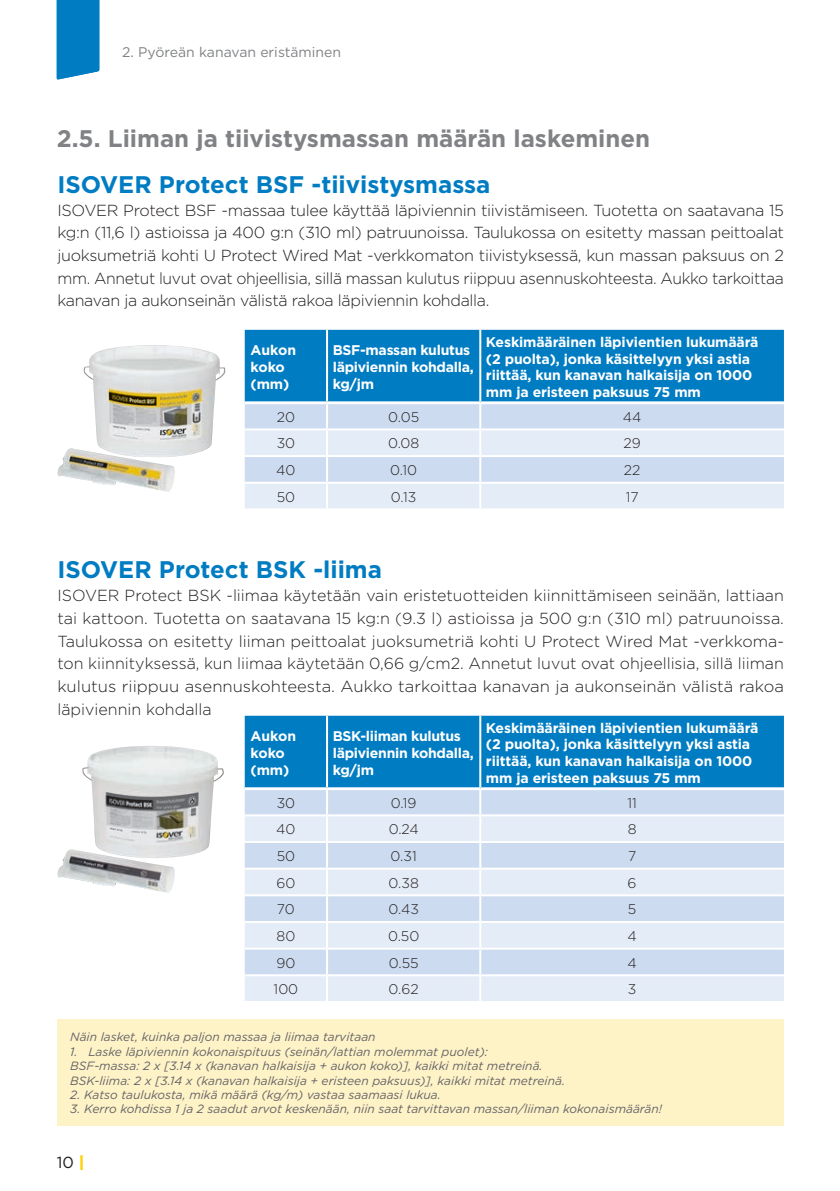
<style>
.page{position:relative;width:840px;height:1191px;background:#fff}
.page>*{position:absolute;margin:0;border:0;box-sizing:border-box;transform-origin:0 0}
.t1{font:700 24px "Gotham";color:#007cc2}
.t2{font:700 24px "Gotham";color:#808285}
.t3{font:300 16px/22.6px "Gotham";letter-spacing:-.02em;color:#231f20;text-align:justify}
.t4{font:16px "Gotham";color:#231f20}
.t5{font:700 14px/16.8px "Gotham";letter-spacing:-.01em;color:#fff}
.t6{font:300 14px "Gotham";color:#231f20}
.t7{font:14px "Gotham";color:#808285}
.t8{font:italic 12px/14.4px "Gotham";color:#636366}
.s1{font-weight:900;color:#fed105}
</style>
<div class="page">
<div style="left:57px;top:0;width:42px;height:80px;background:#007cc2"></div>
<div style="left:57px;top:1019px;width:726px;height:106px;background:#fef2c7"></div>
<div style="left:244px;top:330px;width:539px;height:71px;background:#007cc2"></div>
<div style="left:244px;top:404px;width:539px;height:24px;background:#ccdbef"></div>
<svg style="left:244px;top:430px;width:539px;height:78px;background:#dce6f4"></svg>
<hr style="left:244px;top:455px;width:83px;height:2px;background:#fff">
<hr style="left:327px;top:455px;width:153px;height:2px;background:#fff">
<hr style="left:480px;top:455px;width:303px;height:2px;background:#fff">
<hr style="left:244px;top:482px;width:83px;height:2px;background:#fff">
<hr style="left:327px;top:482px;width:153px;height:2px;background:#fff">
<hr style="left:480px;top:482px;width:303px;height:2px;background:#fff">
<hr style="left:326px;top:330px;width:2px;height:71px;background:#fff">
<hr style="left:326px;top:404px;width:2px;height:24px;background:#fff">
<hr style="left:326px;top:430px;width:2px;height:25px;background:#fff">
<hr style="left:326px;top:457px;width:2px;height:25px;background:#fff">
<hr style="left:326px;top:484px;width:2px;height:24px;background:#fff">
<hr style="left:479px;top:330px;width:2px;height:71px;background:#fff">
<hr style="left:479px;top:404px;width:2px;height:24px;background:#fff">
<hr style="left:479px;top:430px;width:2px;height:25px;background:#fff">
<hr style="left:479px;top:457px;width:2px;height:25px;background:#fff">
<hr style="left:479px;top:484px;width:2px;height:24px;background:#fff">
<div style="left:244px;top:715px;width:539px;height:72px;background:#007cc2"></div>
<div style="left:244px;top:790px;width:539px;height:24px;background:#ccdbef"></div>
<svg style="left:244px;top:816px;width:539px;height:185px;background:#dae5f3"></svg>
<hr style="left:244px;top:841px;width:83px;height:2px;background:#fff">
<hr style="left:327px;top:841px;width:153px;height:2px;background:#fff">
<hr style="left:480px;top:841px;width:303px;height:2px;background:#fff">
<hr style="left:244px;top:867px;width:83px;height:2px;background:#fff">
<hr style="left:327px;top:867px;width:153px;height:2px;background:#fff">
<hr style="left:480px;top:867px;width:303px;height:2px;background:#fff">
<hr style="left:244px;top:894px;width:83px;height:2px;background:#fff">
<hr style="left:327px;top:894px;width:153px;height:2px;background:#fff">
<hr style="left:480px;top:894px;width:303px;height:2px;background:#fff">
<hr style="left:244px;top:921px;width:83px;height:2px;background:#fff">
<hr style="left:327px;top:921px;width:153px;height:2px;background:#fff">
<hr style="left:480px;top:921px;width:303px;height:2px;background:#fff">
<hr style="left:244px;top:947px;width:83px;height:2px;background:#fff">
<hr style="left:327px;top:947px;width:153px;height:2px;background:#fff">
<hr style="left:480px;top:947px;width:303px;height:2px;background:#fff">
<hr style="left:244px;top:974px;width:83px;height:2px;background:#fff">
<hr style="left:327px;top:974px;width:153px;height:2px;background:#fff">
<hr style="left:480px;top:974px;width:303px;height:2px;background:#fff">
<hr style="left:326px;top:715px;width:2px;height:72px;background:#fff">
<hr style="left:326px;top:790px;width:2px;height:24px;background:#fff">
<hr style="left:326px;top:816px;width:2px;height:25px;background:#fff">
<hr style="left:326px;top:843px;width:2px;height:24px;background:#fff">
<hr style="left:326px;top:869px;width:2px;height:25px;background:#fff">
<hr style="left:326px;top:896px;width:2px;height:25px;background:#fff">
<hr style="left:326px;top:923px;width:2px;height:24px;background:#fff">
<hr style="left:326px;top:949px;width:2px;height:25px;background:#fff">
<hr style="left:326px;top:976px;width:2px;height:25px;background:#fff">
<hr style="left:479px;top:715px;width:2px;height:72px;background:#fff">
<hr style="left:479px;top:790px;width:2px;height:24px;background:#fff">
<hr style="left:479px;top:816px;width:2px;height:25px;background:#fff">
<hr style="left:479px;top:843px;width:2px;height:24px;background:#fff">
<hr style="left:479px;top:869px;width:2px;height:25px;background:#fff">
<hr style="left:479px;top:896px;width:2px;height:25px;background:#fff">
<hr style="left:479px;top:923px;width:2px;height:24px;background:#fff">
<hr style="left:479px;top:949px;width:2px;height:25px;background:#fff">
<hr style="left:479px;top:976px;width:2px;height:25px;background:#fff">
<img style="left:82px;top:746px;width:142px;height:111px">
<img style="left:57px;top:849px;width:118px;height:43px">
<img style="left:83px;top:345px;width:142px;height:112px">
<img style="left:57px;top:448px;width:118px;height:44px">
<p class="t7" style="left:122px;top:43px;width:220px">2. Pyöreän kanavan eristäminen</p>
<h1 class="t2" style="left:57px;top:123px;width:594px">2.5. Liiman ja tiivistysmassan määrän laskeminen</h1>
<h1 class="t1" style="left:57px;top:168px;width:434px">ISOVER Protect BSF -tiivistysmassa</h1>
<p class="t3" style="left:57px;top:198px;width:727px">ISOVER Protect BSF -massaa tulee käyttää läpiviennin tiivistämiseen. Tuotetta on saatavana 15 kg:n (11,6 l) astioissa ja 400 g:n (310 ml) patruunoissa. Taulukossa on esitetty massan peittoalat juoksumetriä kohti U Protect Wired Mat -verkkomaton tiivistyksessä, kun massan paksuus on 2 mm. Annetut luvut ovat ohjeellisia, sillä massan kulutus riippuu asennuskohteesta. Aukko tarkoittaa kanavan ja aukonseinän välistä rakoa läpiviennin kohdalla.</p>
<p class="t5" style="left:250px;top:342px;width:47px">Aukon koko (mm)</p>
<p class="t5" style="left:332px;top:342px;width:142px">BSF-massan kulutus läpiviennin kohdalla, kg/jm</p>
<p class="t5" style="left:485px;top:333px;width:274px">Keskimääräinen läpivientien lukumäärä (2 puolta), jonka käsittelyyn yksi astia riittää, kun kanavan halkaisija on 1000 mm ja eristeen paksuus 75 mm</p>
<p class="t6" style="left:277px;top:408px;width:20px">20</p>
<p class="t6" style="left:388px;top:408px;width:33px">0.05</p>
<p class="t6" style="left:622px;top:408px;width:20px">44</p>
<p class="t6" style="left:276px;top:434px;width:20px">30</p>
<p class="t6" style="left:388px;top:434px;width:33px">0.08</p>
<p class="t6" style="left:623px;top:434px;width:19px">29</p>
<p class="t6" style="left:276px;top:461px;width:21px">40</p>
<p class="t6" style="left:390px;top:461px;width:28px">0.10</p>
<p class="t6" style="left:623px;top:461px;width:18px">22</p>
<p class="t6" style="left:276px;top:488px;width:20px">50</p>
<p class="t6" style="left:391px;top:488px;width:27px">0.13</p>
<p class="t6" style="left:625px;top:488px;width:14px">17</p>
<h1 class="t1" style="left:57px;top:554px;width:326px">ISOVER Protect BSK -liima</h1>
<p class="t3" style="left:57px;top:584px;width:727px">ISOVER Protect BSK -liimaa käytetään vain eristetuotteiden kiinnittämiseen seinään, lattiaan tai kattoon. Tuotetta on saatavana 15 kg:n (9.3 l) astioissa ja 500 g:n (310 ml) patruunoissa.<br>Taulukossa on esitetty liiman peittoalat juoksumetriä kohti U Protect Wired Mat -verkkoma&shy;ton kiinnityksessä, kun liimaa käytetään 0,66 g/cm2. Annetut luvut ovat ohjeellisia, sillä liiman kulutus riippuu asennuskohteesta. Aukko tarkoittaa kanavan ja aukonseinän välistä rakoa läpiviennin kohdalla</p>
<p class="t5" style="left:250px;top:727px;width:47px">Aukon koko (mm)</p>
<p class="t5" style="left:332px;top:727px;width:142px">BSK-liiman kulutus läpiviennin kohdalla, kg/jm</p>
<p class="t5" style="left:485px;top:719px;width:274px">Keskimääräinen läpivientien lukumäärä (2 puolta), jonka käsittelyyn yksi astia riittää, kun kanavan halkaisija on 1000 mm ja eristeen paksuus 75 mm</p>
<p class="t6" style="left:276px;top:794px;width:20px">30</p>
<p class="t6" style="left:390px;top:794px;width:27px">0.19</p>
<p class="t6" style="left:627px;top:794px;width:11px">11</p>
<p class="t6" style="left:276px;top:820px;width:21px">40</p>
<p class="t6" style="left:388px;top:820px;width:32px">0.24</p>
<p class="t6" style="left:627px;top:820px;width:10px">8</p>
<p class="t6" style="left:276px;top:847px;width:20px">50</p>
<p class="t6" style="left:390px;top:847px;width:28px">0.31</p>
<p class="t6" style="left:627px;top:847px;width:10px">7</p>
<p class="t6" style="left:276px;top:873px;width:20px">60</p>
<p class="t6" style="left:388px;top:873px;width:32px">0.38</p>
<p class="t6" style="left:627px;top:873px;width:10px">6</p>
<p class="t6" style="left:277px;top:900px;width:19px">70</p>
<p class="t6" style="left:388px;top:900px;width:32px">0.43</p>
<p class="t6" style="left:627px;top:900px;width:10px">5</p>
<p class="t6" style="left:276px;top:927px;width:20px">80</p>
<p class="t6" style="left:388px;top:927px;width:33px">0.50</p>
<p class="t6" style="left:627px;top:927px;width:11px">4</p>
<p class="t6" style="left:276px;top:953px;width:20px">90</p>
<p class="t6" style="left:388px;top:953px;width:31px">0.55</p>
<p class="t6" style="left:627px;top:953px;width:11px">4</p>
<p class="t6" style="left:273px;top:980px;width:26px">100</p>
<p class="t6" style="left:388px;top:980px;width:32px">0.62</p>
<p class="t6" style="left:627px;top:980px;width:10px">3</p>
<p class="t8" style="left:70px;top:1029px;width:307px">Näin lasket, kuinka paljon massaa ja liimaa tarvitaan</p>
<p class="t8" style="left:70px;top:1044px;width:496px">1. Laske läpiviennin kokonaispituus (seinän/lattian molemmat puolet):<br>BSF-massa: 2 x [3.14 x (kanavan halkaisija + aukon koko)], kaikki mitat metreinä.<br>BSK-liima: 2 x [3.14 x (kanavan halkaisija + eristeen paksuus)], kaikki mitat metreinä.</p>
<p class="t8" style="left:70px;top:1087px;width:372px">2. Katso taulukosta, mikä määrä (kg/m) vastaa saamaasi lukua.</p>
<p class="t8" style="left:70px;top:1101px;width:593px">3. Kerro kohdissa 1 ja 2 saadut arvot keskenään, niin saat tarvittavan massan/liiman kokonaismäärän!</p>
<p class="t4" style="left:57px;top:1152px;width:29px">10 <span class="s1">|</span></p>
</div>
